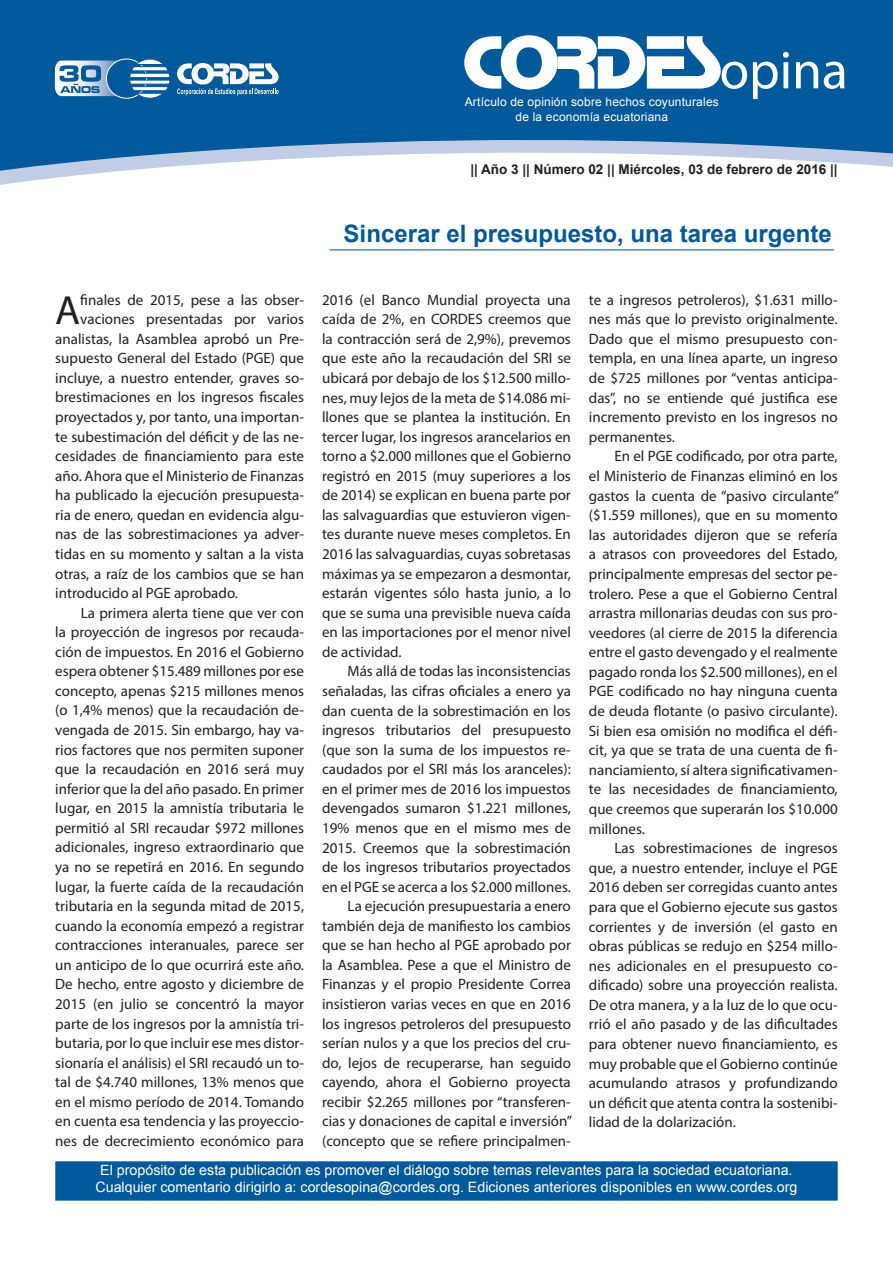
<style>
.page{position:relative;width:893px;height:1263px;background:#fff}
.page>*{position:absolute;margin:0;border:0;box-sizing:border-box;transform-origin:0 0}
.titulos_internos{font:54px "Myriad Pro";letter-spacing:-.005em;color:#fff}
.cuerpo_CORDES_Capita{font:40.8px "Myriad Pro";color:#231f20}
.titulos_internos-2{font:700 24px "Arial";color:#00599b}
.cuerpo_CORDES{font:15px/19.5px "Myriad Pro";color:#231f20;text-align:justify}
.cuerpo_CORDES_Capita-2{font:15px "Myriad Pro";color:#231f20}
.Tabla{font:14.25px "Arial";color:#fff}
.t1{font:700 13.5px "Arial";color:#231f20}
.t2{font:12px "Arial";letter-spacing:.015em;color:#fff}
</style>
<div class="page">
<svg style="left:0;top:171px;width:119px;height:14px"></svg>
<svg style="left:0;top:0;width:893px;height:171px;background:#236fa8"></svg>
<svg style="left:464px;top:35px;width:257px;height:55px"></svg>
<svg style="left:177px;top:63px;width:102px;height:33px"></svg>
<svg style="left:55px;top:58px;width:116px;height:41px"></svg>
<div style="left:57px;top:1163px;width:779px;height:36px;background:#00599b"></div>
<div style="left:55px;top:1161px;width:783px;height:39px;border:3px solid #00599b"></div>
<hr style="left:330px;top:249px;width:504px;height:1px;background:#00599b">
<p class="titulos_internos" style="left:719px;top:37px;width:130px">opina</p>
<p class="t2" style="left:465px;top:94px;width:256px">Artículo de opinión sobre hechos coyunturales</p>
<p class="t2" style="left:515px;top:108px;width:154px">de la economía ecuatoriana</p>
<p class="t1" style="left:470px;top:160px;width:369px">|| Año 3 || Número 02 || Miércoles, 03 de febrero de 2016 ||</p>
<p class="titulos_internos-2" style="left:344px;top:217px;width:490px">Sincerar el presupuesto, una tarea urgente</p>
<p class="cuerpo_CORDES_Capita" style="left:55px;top:285px;width:27px">A</p>
<p class="cuerpo_CORDES_Capita-2" style="left:80px;top:290px;width:225px">finales de 2015, pese a las obser-</p>
<p class="cuerpo_CORDES_Capita-2" style="left:80px;top:310px;width:225px">vaciones presentadas por varios</p>
<p class="cuerpo_CORDES_Capita-2" style="left:55px;top:329px;width:250px">analistas, la Asamblea aprobó un Pre-</p>
<p class="cuerpo_CORDES_Capita-2" style="left:55px;top:349px;width:250px">supuesto General del Estado (PGE) que</p>
<p class="cuerpo_CORDES_Capita-2" style="left:55px;top:369px;width:250px">incluye, a nuestro entender, graves so-</p>
<p class="cuerpo_CORDES_Capita-2" style="left:55px;top:388px;width:250px">brestimaciones en los ingresos fiscales</p>
<p class="cuerpo_CORDES_Capita-2" style="left:55px;top:408px;width:250px">proyectados y, por tanto, una importan-</p>
<p class="cuerpo_CORDES_Capita-2" style="left:55px;top:427px;width:250px">te subestimación del déficit y de las ne-</p>
<p class="cuerpo_CORDES_Capita-2" style="left:55px;top:447px;width:250px">cesidades de financiamiento para este</p>
<p class="cuerpo_CORDES_Capita-2" style="left:55px;top:466px;width:250px">año. Ahora que el Ministerio de Finanzas</p>
<p class="cuerpo_CORDES_Capita-2" style="left:55px;top:486px;width:250px">ha publicado la ejecución presupuesta-</p>
<p class="cuerpo_CORDES_Capita-2" style="left:55px;top:505px;width:250px">ria de enero, quedan en evidencia algu-</p>
<p class="cuerpo_CORDES_Capita-2" style="left:55px;top:525px;width:250px">nas de las sobrestimaciones ya adver-</p>
<p class="cuerpo_CORDES_Capita-2" style="left:55px;top:545px;width:250px">tidas en su momento y saltan a la vista</p>
<p class="cuerpo_CORDES_Capita-2" style="left:55px;top:564px;width:250px">otras, a raíz de los cambios que se han</p>
<p class="cuerpo_CORDES_Capita-2" style="left:55px;top:584px;width:184px">introducido al PGE aprobado.</p>
<p class="cuerpo_CORDES" style="left:55px;top:603px;width:250px;text-indent:26px">La primera alerta tiene que ver con la proyección de ingresos por recauda&shy;ción de impuestos. En 2016 el Gobierno espera obtener $15.489 millones por ese concepto, apenas $215 millones menos (o 1,4% menos) que la recaudación de&shy;vengada de 2015. Sin embargo, hay va&shy;rios factores que nos permiten suponer que la recaudación en 2016 será muy inferior que la del año pasado. En primer lugar, en 2015 la amnistía tributaria le permitió al SRI recaudar $972 millones adicionales, ingreso extraordinario que ya no se repetirá en 2016. En segundo lugar, la fuerte caída de la recaudación tributaria en la segunda mitad de 2015, cuando la economía empezó a registrar contracciones interanuales, parece ser un anticipo de lo que ocurrirá este año.<br>De hecho, entre agosto y diciembre de 2015 (en julio se concentró la mayor parte de los ingresos por la amnistía tri&shy;butaria, por lo que incluir ese mes distor&shy;sionaría el análisis) el SRI recaudó un to&shy;tal de $4.740 millones, 13% menos que en el mismo período de 2014. Tomando en cuenta esa tendencia y las proyeccio&shy;nes de decrecimiento económico para</p>
<p class="cuerpo_CORDES" style="left:322px;top:290px;width:250px">2016 (el Banco Mundial proyecta una caída de 2%, en CORDES creemos que la contracción será de 2,9%), prevemos que este año la recaudación del SRI se ubicará por debajo de los $12.500 millo&shy;nes, muy lejos de la meta de $14.086 mi&shy;llones que se plantea la institución. En tercer lugar, los ingresos arancelarios en torno a $2.000 millones que el Gobierno registró en 2015 (muy superiores a los de 2014) se explican en buena parte por las salvaguardias que estuvieron vigen&shy;tes durante nueve meses completos. En 2016 las salvaguardias, cuyas sobretasas máximas ya se empezaron a desmontar, estarán vigentes sólo hasta junio, a lo que se suma una previsible nueva caída en las importaciones por el menor nivel de actividad.</p>
<p class="cuerpo_CORDES" style="left:322px;top:661px;width:250px;text-indent:26px">Más allá de todas las inconsistencias señaladas, las cifras oficiales a enero ya dan cuenta de la sobrestimación en los ingresos tributarios del presupuesto (que son la suma de los impuestos re&shy;caudados por el SRI más los aranceles): en el primer mes de 2016 los impuestos devengados sumaron $1.221 millones, 19% menos que en el mismo mes de 2015. Creemos que la sobrestimación de los ingresos tributarios proyectados en el PGE se acerca a los $2.000 millones.</p>
<p class="cuerpo_CORDES" style="left:322px;top:896px;width:252px;text-indent:26px">La ejecución presupuestaria a enero también deja de manifiesto los cambios que se han hecho al PGE aprobado por la Asamblea. Pese a que el Ministro de Finanzas y el propio Presidente Correa insistieron varias veces en que en 2016 los ingresos petroleros del presupuesto serían nulos y a que los precios del cru&shy;do, lejos de recuperarse, han seguido cayendo, ahora el Gobierno proyecta recibir $2.265 millones por “transferen&shy;cias y donaciones de capital e inversión” (concepto que se refiere principalmen-</p>
<p class="cuerpo_CORDES" style="left:589px;top:290px;width:250px">te a ingresos petroleros), $1.631 millo&shy;nes más que lo previsto originalmente.<br>Dado que el mismo presupuesto con&shy;templa, en una línea aparte, un ingreso de $725 millones por “ventas anticipa&shy;das”, no se entiende qué justifica ese incremento previsto en los ingresos no permanentes.</p>
<p class="cuerpo_CORDES" style="left:589px;top:446px;width:252px;text-indent:26px">En el PGE codificado, por otra parte, el Ministerio de Finanzas eliminó en los gastos la cuenta de “pasivo circulante” ($1.559 millones), que en su momento las autoridades dijeron que se refería a atrasos con proveedores del Estado, principalmente empresas del sector pe&shy;trolero. Pese a que el Gobierno Central arrastra millonarias deudas con sus pro&shy;veedores (al cierre de 2015 la diferencia entre el gasto devengado y el realmente pagado ronda los $2.500 millones), en el PGE codificado no hay ninguna cuenta de deuda flotante (o pasivo circulante).<br>Si bien esa omisión no modifica el défi&shy;cit, ya que se trata de una cuenta de fi&shy;nanciamiento, sí altera significativamen&shy;te las necesidades de financiamiento, que creemos que superarán los $10.000 millones.</p>
<p class="cuerpo_CORDES" style="left:589px;top:838px;width:250px;text-indent:26px">Las sobrestimaciones de ingresos que, a nuestro entender, incluye el PGE 2016 deben ser corregidas cuanto antes para que el Gobierno ejecute sus gastos corrientes y de inversión (el gasto en obras públicas se redujo en $254 millo&shy;nes adicionales en el presupuesto co&shy;dificado) sobre una proyección realista.<br>De otra manera, y a la luz de lo que ocu&shy;rrió el año pasado y de las dificultades para obtener nuevo financiamiento, es muy probable que el Gobierno continúe acumulando atrasos y profundizando un déficit que atenta contra la sostenibi&shy;lidad de la dolarización.</p>
<p class="Tabla" style="left:100px;top:1160px;width:694px">El propósito de esta publicación es promover el diálogo sobre temas relevantes para la sociedad ecuatoriana.</p>
<p class="Tabla" style="left:95px;top:1177px;width:703px">Cualquier comentario dirigirlo a: cordesopina@cordes.org. Ediciones anteriores disponibles en www.cordes.org</p>
</div>
